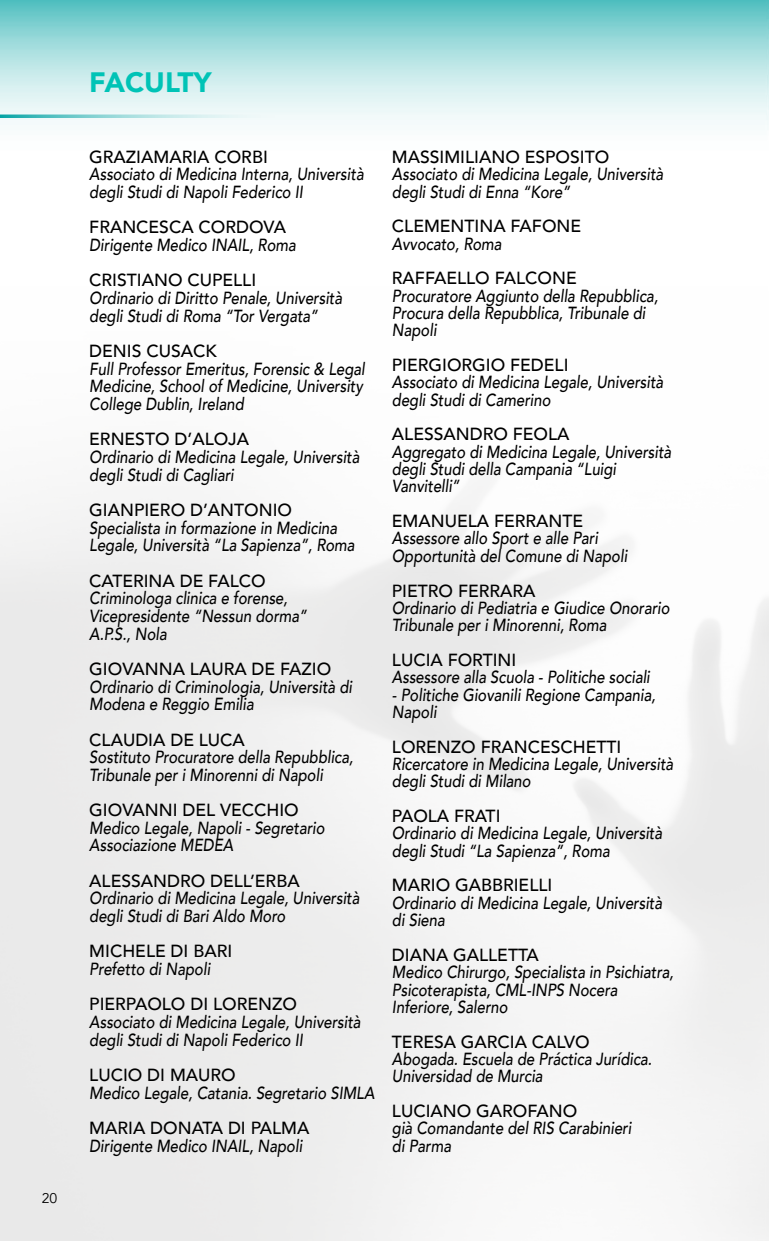
<style>
.page{position:relative;width:769px;height:1241px;background:#fff}
.page>*{position:absolute;margin:0;border:0;box-sizing:border-box;transform-origin:0 0}
.t1{font:900 28px "Avenir";color:#00c3b6}
.t2{font:italic 500 17.5px/17.3px "Avenir";color:#000;scale:.85 1}
.t3{font:500 17.5px "Avenir";color:#000}
.t4{font:14px "Avenir";color:#000}
</style>
<div class="page">
<svg style="left:0;top:0;width:769px;height:125px;background:#b1e2e2"></svg>
<svg style="left:0;top:114px;width:292px;height:4px"></svg>
<p class="t4" style="left:42px;top:1189px;width:17px">20</p>
<h1 class="t1" style="left:89px;top:59px;width:124px">FACULTY</h1>
<p class="t3" style="left:89px;top:141px;width:180px">GRAZIAMARIA CORBI</p>
<p class="t2" style="left:89px;top:166px;width:324px">Associato di Medicina Interna, Università degli Studi di Napoli Federico II</p>
<p class="t3" style="left:89px;top:212px;width:198px">FRANCESCA CORDOVA</p>
<p class="t2" style="left:89px;top:236px;width:245px">Dirigente Medico INAIL, Roma</p>
<p class="t3" style="left:89px;top:265px;width:168px">CRISTIANO CUPELLI</p>
<p class="t2" style="left:89px;top:289px;width:299px">Ordinario di Diritto Penale, Università degli Studi di Roma “Tor Vergata”</p>
<p class="t3" style="left:89px;top:336px;width:129px">DENIS CUSACK</p>
<p class="t2" style="left:89px;top:360px;width:326px;text-align:justify">Full Professor Emeritus, Forensic &amp; Legal Medicine, School of Medicine, University College Dublin, Ireland</p>
<p class="t3" style="left:89px;top:424px;width:161px">ERNESTO D’ALOJA</p>
<p class="t2" style="left:89px;top:448px;width:319px">Ordinario di Medicina Legale, Università degli Studi di Cagliari</p>
<p class="t3" style="left:89px;top:494px;width:204px">GIANPIERO D’ANTONIO</p>
<p class="t2" style="left:89px;top:519px;width:314px">Specialista in formazione in Medicina<br>Legale, Università “La Sapienza”, Roma</p>
<p class="t3" style="left:89px;top:565px;width:178px">CATERINA DE FALCO</p>
<p class="t2" style="left:89px;top:589px;width:258px">Criminologa clinica e forense,<br>Vicepresidente “Nessun dorma”<br>A.P.S., Nola</p>
<p class="t3" style="left:89px;top:653px;width:243px">GIOVANNA LAURA DE FAZIO</p>
<p class="t2" style="left:89px;top:677px;width:311px">Ordinario di Criminologia, Università di<br>Modena e Reggio Emilia</p>
<p class="t3" style="left:89px;top:724px;width:157px">CLAUDIA DE LUCA</p>
<p class="t2" style="left:89px;top:748px;width:312px">Sostituto Procuratore della Repubblica,<br>Tribunale per i Minorenni di Napoli</p>
<p class="t3" style="left:89px;top:794px;width:211px">GIOVANNI DEL VECCHIO</p>
<p class="t2" style="left:89px;top:819px;width:278px">Medico Legale, Napoli - Segretario<br>Associazione MEDEA</p>
<p class="t3" style="left:89px;top:865px;width:212px">ALESSANDRO DELL’ERBA</p>
<p class="t2" style="left:89px;top:889px;width:319px">Ordinario di Medicina Legale, Università degli Studi di Bari Aldo Moro</p>
<p class="t3" style="left:89px;top:936px;width:144px">MICHELE DI BARI</p>
<p class="t2" style="left:89px;top:960px;width:144px">Prefetto di Napoli</p>
<p class="t3" style="left:89px;top:988px;width:209px">PIERPAOLO DI LORENZO</p>
<p class="t2" style="left:89px;top:1013px;width:321px">Associato di Medicina Legale, Università degli Studi di Napoli Federico II</p>
<p class="t3" style="left:89px;top:1059px;width:148px">LUCIO DI MAURO</p>
<p class="t2" style="left:89px;top:1083px;width:337px">Medico Legale, Catania. Segretario SIMLA</p>
<p class="t3" style="left:89px;top:1112px;width:222px">MARIA DONATA DI PALMA</p>
<p class="t2" style="left:89px;top:1136px;width:252px">Dirigente Medico INAIL, Napoli</p>
<p class="t3" style="left:392px;top:141px;width:219px">MASSIMILIANO ESPOSITO</p>
<p class="t2" style="left:392px;top:166px;width:321px">Associato di Medicina Legale, Università degli Studi di Enna “Kore”</p>
<p class="t3" style="left:392px;top:211px;width:191px">CLEMENTINA FAFONE</p>
<p class="t2" style="left:392px;top:235px;width:131px">Avvocato, Roma</p>
<p class="t3" style="left:392px;top:263px;width:186px">RAFFAELLO FALCONE</p>
<p class="t2" style="left:392px;top:287px;width:315px">Procuratore Aggiunto della Repubblica,<br>Procura della Repubblica, Tribunale di<br>Napoli</p>
<p class="t3" style="left:392px;top:349px;width:178px">PIERGIORGIO FEDELI</p>
<p class="t2" style="left:392px;top:374px;width:321px">Associato di Medicina Legale, Università degli Studi di Camerino</p>
<p class="t3" style="left:392px;top:419px;width:179px">ALESSANDRO FEOLA</p>
<p class="t2" style="left:392px;top:443px;width:330px">Aggregato di Medicina Legale, Università degli Studi della Campania “Luigi<br>Vanvitelli”</p>
<p class="t3" style="left:392px;top:506px;width:193px">EMANUELA FERRANTE</p>
<p class="t2" style="left:392px;top:530px;width:278px">Assessore allo Sport e alle Pari<br>Opportunità del Comune di Napoli</p>
<p class="t3" style="left:392px;top:575px;width:145px">PIETRO FERRARA</p>
<p class="t2" style="left:392px;top:599px;width:328px">Ordinario di Pediatria e Giudice Onorario<br>Tribunale per i Minorenni, Roma</p>
<p class="t3" style="left:392px;top:644px;width:126px">LUCIA FORTINI</p>
<p class="t2" style="left:392px;top:668px;width:305px">Assessore alla Scuola - Politiche sociali</p>
<p class="t2" style="left:392px;top:686px;width:312px">- Politiche Giovanili Regione Campania,<br>Napoli</p>
<p class="t3" style="left:392px;top:731px;width:231px">LORENZO FRANCESCHETTI</p>
<p class="t2" style="left:392px;top:755px;width:332px">Ricercatore in Medicina Legale, Università degli Studi di Milano</p>
<p class="t3" style="left:392px;top:800px;width:110px">PAOLA FRATI</p>
<p class="t2" style="left:392px;top:824px;width:319px">Ordinario di Medicina Legale, Università degli Studi “La Sapienza”, Roma</p>
<p class="t3" style="left:392px;top:870px;width:162px">MARIO GABBRIELLI</p>
<p class="t2" style="left:392px;top:894px;width:319px">Ordinario di Medicina Legale, Università di Siena</p>
<p class="t3" style="left:392px;top:939px;width:148px">DIANA GALLETTA</p>
<p class="t2" style="left:392px;top:963px;width:333px">Medico Chirurgo, Specialista in Psichiatra,<br>Psicoterapista, CML-INPS Nocera<br>Inferiore, Salerno</p>
<p class="t3" style="left:392px;top:1026px;width:199px">TERESA GARCIA CALVO</p>
<p class="t2" style="left:392px;top:1050px;width:308px">Abogada. Escuela de Práctica Jurídica.<br>Universidad de Murcia</p>
<p class="t3" style="left:392px;top:1095px;width:187px">LUCIANO GAROFANO</p>
<p class="t2" style="left:392px;top:1119px;width:283px">già Comandante del RIS Carabinieri di Parma</p>
</div>
